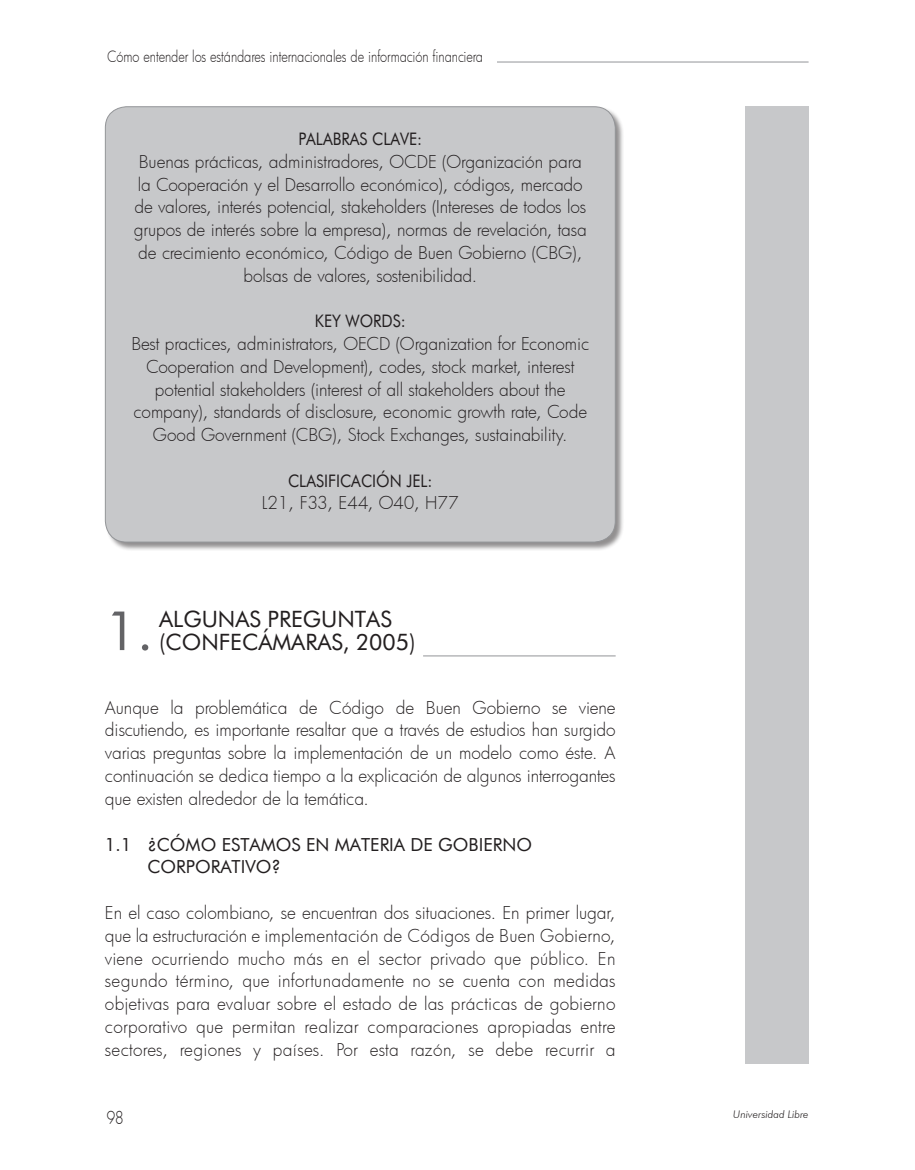
<style>
.page{position:relative;width:915px;height:1170px;background:#fff}
.page>*{position:absolute;margin:0;border:0;box-sizing:border-box;transform-origin:0 0}
.t1{font:54.45px "Futura BT";color:#636366}
.t2{font:22.5px/22.8px "Futura BT";color:#231f20}
.t3{font:18px "Futura BT";color:#231f20}
.t4{font:300 17.25px/22.8px "Futura";letter-spacing:-.005em;color:#231f20;text-align:center}
.t5{font:17.25px "Futura BT";color:#231f20;scale:.9 1}
.t6{font:300 17.25px "Futura";letter-spacing:-.005em;color:#231f20;scale:.85 1}
.t7{font:300 15px "Futura";letter-spacing:-.005em;color:#231f20;scale:.85 1}
.t8{font:italic 300 10.5px "Futura BT";color:#231f20}
</style>
<div class="page">
<div style="left:744px;top:106px;width:64px;height:957px;background:#c7c8ca"></div>
<hr style="left:107px;top:62px;width:701px;height:1px;background:#939598">
<div style="left:99px;top:43px;width:397px;height:28px;background:#fff"></div>
<div style="left:105px;top:106px;width:519px;height:445px;background:#231f20;opacity:.5"></div>
<div style="left:105px;top:107px;width:510px;height:435px;background:#c7c8ca;border-radius:21px"></div>
<hr style="left:423px;top:655px;width:192px;height:1px;background:#939598">
<p class="t7" style="left:107px;top:46px;width:443px">Cómo entender los estándares internacionales de información financiera</p>
<p class="t5" style="left:298px;top:128px;width:139px">PALABRAS CLAVE:</p>
<p class="t4" style="left:134px;top:150px;width:454px">Buenas prácticas, administradores, OCDE (Organización para la Cooperación y el Desarrollo económico), códigos, mercado de valores, interés potencial, stakeholders (Intereses de todos los grupos de interés sobre la empresa), normas de revelación, tasa de crecimiento económico, Código de Buen Gobierno (CBG), bolsas de valores, sostenibilidad.</p>
<p class="t5" style="left:315px;top:310px;width:102px">KEY WORDS:</p>
<p class="t4" style="left:131px;top:332px;width:459px">Best practices, administrators, OECD (Organization for Economic Cooperation and Development), codes, stock market, interest potential stakeholders (interest of all stakeholders about the company), standards of disclosure, economic growth rate, Code Good Government (CBG), Stock Exchanges, sustainability.</p>
<p class="t5" style="left:288px;top:470px;width:162px">CLASIFICACIÓN JEL:</p>
<p class="t4" style="left:262px;top:491px;width:198px">L21, F33, E44, O40, H77</p>
<h1 class="t1" style="left:105px;top:597px;width:50px">1.</h1>
<h2 class="t2" style="left:159px;top:607px;width:258px">ALGUNAS PREGUNTAS (CONFECÁMARAS, 2005)</h2>
<p class="t4" style="left:105px;top:695px;width:512px;text-align:justify">Aunque la problemática de Código de Buen Gobierno se viene discutiendo, es importante resaltar que a través de estudios han surgido varias preguntas sobre la implementación de un modelo como éste. A continuación se dedica tiempo a la explicación de algunos interrogantes que existen alrededor de la temática.</p>
<p class="t3" style="left:105px;top:833px;width:81px">1.1 ¿CÓMO</p>
<p class="t3" style="left:222px;top:833px;width:12px">ESTAMOS</p>
<p class="t3" style="left:306px;top:833px;width:40px">EN MATERIA</p>
<p class="t3" style="left:410px;top:833px;width:55px">DE GOBIERNO</p>
<p class="t3" style="left:147px;top:855px;width:25px">CORPORATIVO</p>
<p class="t3" style="left:271px;top:855px;width:11px">?</p>
<p class="t4" style="left:105px;top:900px;width:512px;text-align:justify">En el caso colombiano, se encuentran dos situaciones. En primer lugar, que la estructuración e implementación de Códigos de Buen Gobierno, viene ocurriendo mucho más en el sector privado que público. En segundo término, que infortunadamente no se cuenta con medidas objetivas para evaluar sobre el estado de las prácticas de gobierno corporativo que permitan realizar comparaciones apropiadas entre sectores, regiones y países. Por esta razón, se debe recurrir a</p>
<p class="t6" style="left:106px;top:1105px;width:22px">98</p>
<p class="t8" style="left:733px;top:1108px;width:77px">Universidad Libre</p>
</div>
